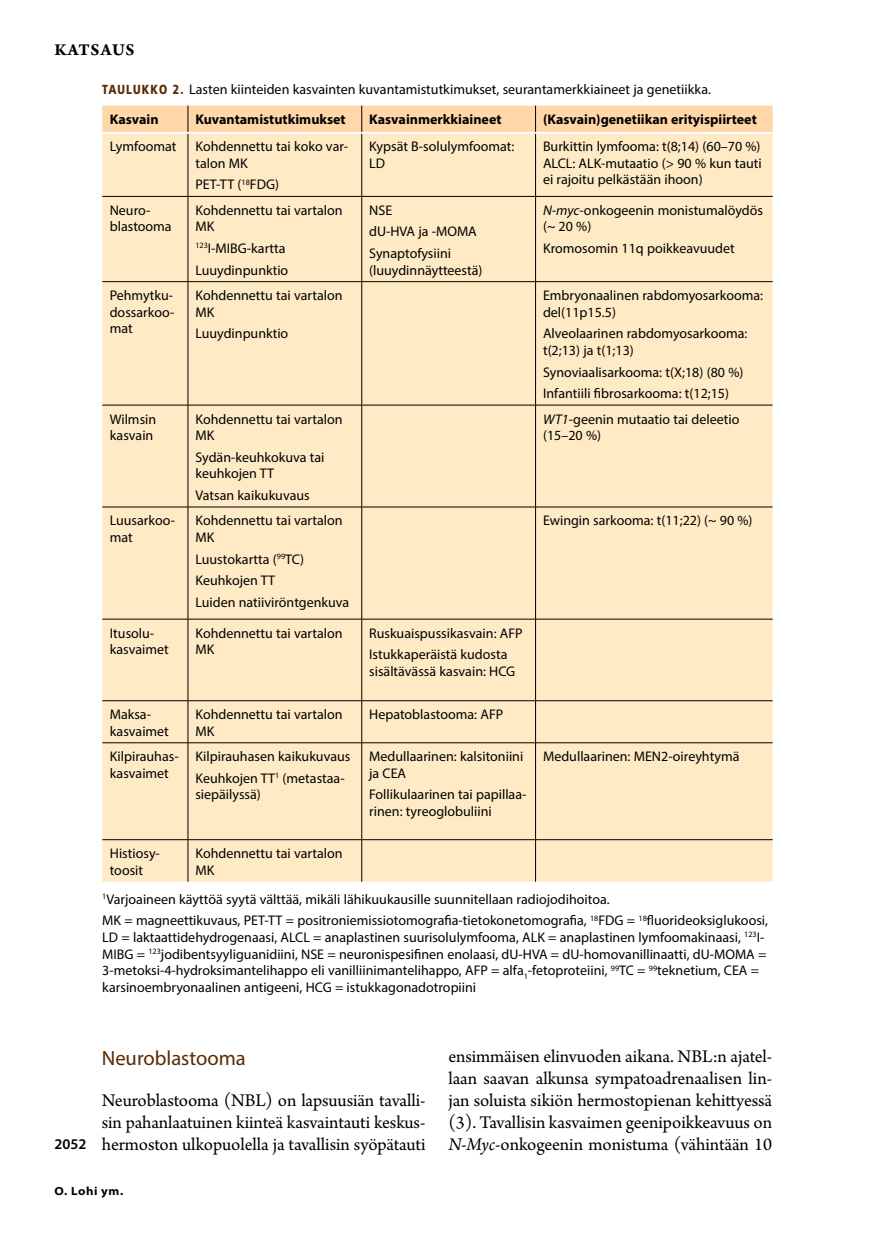
<style>
.page{position:relative;width:874px;height:1241px;background:#fff}
.page>*{position:absolute;margin:0;border:0;box-sizing:border-box;transform-origin:0 0}
.t1{font:20.65px "Myriad Pro";color:#5a2a00}
.t2{font:18.9px/21.9px "Arno Pro";letter-spacing:-.005em;color:#000;text-align:justify}
.t3{font:17.5px "Arno Pro Bold Sm Text";letter-spacing:.04em;color:#000}
.t4{font:600 14.88px "Myriad Pro";color:#000}
.t5{font:14px/16.6px "Myriad Pro";color:#000}
.t6{font:700 14px "Myriad Pro";color:#000}
.t7{font:700 semi-expanded 11.9px "Myriad Pro";letter-spacing:.05em;color:#000}
.s1{font-family:"Frutiger LT Std";font-weight:900;font-size:13.12px;color:#5a2a00}
.s2{font-weight:700}
.s3{font-style:italic}
</style>
<div class="page">
<div style="left:102px;top:134px;width:670px;height:747px;background:#ffeac6"></div>
<hr style="left:187px;top:134px;width:1px;height:62px;background:#000">
<hr style="left:361px;top:134px;width:1px;height:62px;background:#000">
<hr style="left:535px;top:134px;width:1px;height:62px;background:#000">
<hr style="left:102px;top:196px;width:86px;height:1px;background:#000">
<hr style="left:188px;top:196px;width:173px;height:1px;background:#000">
<hr style="left:187px;top:196px;width:1px;height:85px;background:#000">
<hr style="left:361px;top:196px;width:174px;height:1px;background:#000">
<hr style="left:361px;top:196px;width:1px;height:85px;background:#000">
<hr style="left:535px;top:196px;width:237px;height:1px;background:#000">
<hr style="left:535px;top:196px;width:1px;height:85px;background:#000">
<hr style="left:102px;top:281px;width:86px;height:1px;background:#000">
<hr style="left:188px;top:281px;width:173px;height:1px;background:#000">
<hr style="left:187px;top:282px;width:1px;height:123px;background:#000">
<hr style="left:361px;top:281px;width:174px;height:1px;background:#000">
<hr style="left:361px;top:282px;width:1px;height:123px;background:#000">
<hr style="left:535px;top:281px;width:237px;height:1px;background:#000">
<hr style="left:535px;top:282px;width:1px;height:123px;background:#000">
<hr style="left:102px;top:405px;width:86px;height:1px;background:#000">
<hr style="left:188px;top:405px;width:173px;height:1px;background:#000">
<hr style="left:187px;top:405px;width:1px;height:101px;background:#000">
<hr style="left:361px;top:405px;width:174px;height:1px;background:#000">
<hr style="left:361px;top:405px;width:1px;height:101px;background:#000">
<hr style="left:535px;top:405px;width:237px;height:1px;background:#000">
<hr style="left:535px;top:405px;width:1px;height:101px;background:#000">
<hr style="left:102px;top:506px;width:86px;height:1px;background:#000">
<hr style="left:188px;top:506px;width:173px;height:1px;background:#000">
<hr style="left:187px;top:507px;width:1px;height:112px;background:#000">
<hr style="left:361px;top:506px;width:174px;height:1px;background:#000">
<hr style="left:361px;top:507px;width:1px;height:112px;background:#000">
<hr style="left:535px;top:506px;width:237px;height:1px;background:#000">
<hr style="left:535px;top:507px;width:1px;height:112px;background:#000">
<hr style="left:102px;top:618px;width:86px;height:1px;background:#000">
<hr style="left:188px;top:618px;width:173px;height:1px;background:#000">
<hr style="left:187px;top:619px;width:1px;height:81px;background:#000">
<hr style="left:361px;top:618px;width:174px;height:1px;background:#000">
<hr style="left:361px;top:619px;width:1px;height:81px;background:#000">
<hr style="left:535px;top:618px;width:237px;height:1px;background:#000">
<hr style="left:535px;top:619px;width:1px;height:81px;background:#000">
<hr style="left:102px;top:700px;width:86px;height:1px;background:#000">
<hr style="left:188px;top:700px;width:173px;height:1px;background:#000">
<hr style="left:187px;top:700px;width:1px;height:42px;background:#000">
<hr style="left:361px;top:700px;width:174px;height:1px;background:#000">
<hr style="left:361px;top:700px;width:1px;height:42px;background:#000">
<hr style="left:535px;top:700px;width:237px;height:1px;background:#000">
<hr style="left:535px;top:700px;width:1px;height:42px;background:#000">
<hr style="left:102px;top:742px;width:86px;height:1px;background:#000">
<hr style="left:188px;top:742px;width:173px;height:1px;background:#000">
<hr style="left:187px;top:743px;width:1px;height:96px;background:#000">
<hr style="left:361px;top:742px;width:174px;height:1px;background:#000">
<hr style="left:361px;top:743px;width:1px;height:96px;background:#000">
<hr style="left:535px;top:742px;width:237px;height:1px;background:#000">
<hr style="left:535px;top:743px;width:1px;height:96px;background:#000">
<hr style="left:102px;top:839px;width:86px;height:1px;background:#000">
<hr style="left:188px;top:839px;width:173px;height:1px;background:#000">
<hr style="left:187px;top:839px;width:1px;height:42px;background:#000">
<hr style="left:361px;top:839px;width:174px;height:1px;background:#000">
<hr style="left:361px;top:839px;width:1px;height:42px;background:#000">
<hr style="left:535px;top:839px;width:237px;height:1px;background:#000">
<hr style="left:535px;top:839px;width:1px;height:42px;background:#000">
<div style="left:102px;top:106px;width:670px;height:26px;background:#ffd7a9"></div>
<p class="t3" style="left:55px;top:39px;width:81px">KATSAUS</p>
<p class="t5" style="left:110px;top:73px;width:602px;line-height:30.4px;text-indent:-7px"><span class="s1">TAULUKKO 2.</span> Lasten kiinteiden kasvainten kuvantamistutkimukset, seurantamerkkiaineet ja genetiikka.<br><span class="s2">Kasvain</span></p>
<p class="t6" style="left:195px;top:110px;width:152px">Kuvantamistutkimukset</p>
<p class="t6" style="left:369px;top:110px;width:134px">Kasvainmerkkiaineet</p>
<p class="t6" style="left:542px;top:110px;width:215px">(Kasvain)genetiikan erityispiirteet</p>
<p class="t5" style="left:110px;top:138px;width:68px">Lymfoomat</p>
<p class="t5" style="left:195px;top:138px;width:154px">Kohdennettu tai koko var&shy;talon MK</p>
<p class="t5" style="left:195px;top:176px;width:85px">PET-TT (<sup>18</sup>FDG)</p>
<p class="t5" style="left:110px;top:201px;width:63px">Neuro&shy;blastooma</p>
<p class="t5" style="left:195px;top:201px;width:149px">Kohdennettu tai vartalon<br>MK</p>
<p class="t5" style="left:195px;top:237px;width:94px;line-height:21.5px"><sup>123</sup>I-MIBG-kartta<br>Luuydinpunktio</p>
<p class="t5" style="left:110px;top:287px;width:66px;text-align:justify">Pehmytku&shy;dossarkoo&shy;mat</p>
<p class="t5" style="left:195px;top:287px;width:149px">Kohdennettu tai vartalon<br>MK</p>
<p class="t5" style="left:195px;top:325px;width:94px">Luuydinpunktio</p>
<p class="t5" style="left:110px;top:410px;width:48px">Wilmsin kasvain</p>
<p class="t5" style="left:195px;top:410px;width:149px">Kohdennettu tai vartalon<br>MK</p>
<p class="t5" style="left:195px;top:448px;width:130px">Sydän-keuhkokuva tai keuhkojen TT</p>
<p class="t5" style="left:195px;top:486px;width:116px">Vatsan kaikukuvaus</p>
<p class="t5" style="left:110px;top:512px;width:67px">Luusarkoo&shy;mat</p>
<p class="t5" style="left:195px;top:512px;width:149px">Kohdennettu tai vartalon<br>MK</p>
<p class="t5" style="left:195px;top:548px;width:155px;line-height:21.5px">Luustokartta (<sup>99</sup>TC)<br>Keuhkojen TT<br>Luiden natiiviröntgenkuva</p>
<p class="t5" style="left:369px;top:138px;width:147px">Kypsät B-solulymfoomat:<br>LD</p>
<p class="t5" style="left:542px;top:138px;width:220px;text-align:justify">Burkittin lymfooma: t(8;14) (60–70 %)<br>ALCL: ALK-mutaatio (&gt; 90 % kun tauti ei rajoitu pelkästään ihoon)</p>
<p class="t5" style="left:369px;top:199px;width:109px;line-height:21.5px">NSE<br>dU-HVA ja -MOMA<br>Synaptofysiini</p>
<p class="t5" style="left:369px;top:261px;width:115px">(luuydinnäytteestä)</p>
<p class="t5" style="left:542px;top:201px;width:221px"><span class="s3">N-myc</span>-onkogeenin monistumalöydös (~ 20 %)</p>
<p class="t5" style="left:542px;top:240px;width:193px">Kromosomin 11q poikkeavuudet</p>
<p class="t5" style="left:542px;top:287px;width:221px">Embryonaalinen rabdomyosarkooma: del(11p15.5)</p>
<p class="t5" style="left:542px;top:325px;width:206px">Alveolaarinen rabdomyosarkooma: t(2;13) ja t(1;13)</p>
<p class="t5" style="left:542px;top:361px;width:202px;line-height:21.5px">Synoviaalisarkooma: t(X;18) (80 %)<br>Infantiili fibrosarkooma: t(12;15)</p>
<p class="t5" style="left:542px;top:410px;width:198px"><span class="s3">WT1</span>-geenin mutaatio tai deleetio (15–20 %)</p>
<p class="t5" style="left:542px;top:512px;width:211px">Ewingin sarkooma: t(11;22) (~ 90 %)</p>
<p class="t5" style="left:110px;top:624px;width:61px">Itusolu&shy;kasvaimet</p>
<p class="t5" style="left:195px;top:624px;width:149px">Kohdennettu tai vartalon<br>MK</p>
<p class="t5" style="left:369px;top:621px;width:155px;line-height:21.5px">Ruskuaispussikasvain: AFP<br>Istukkaperäistä kudosta</p>
<p class="t5" style="left:369px;top:662px;width:147px">sisältävässä kasvain: HCG</p>
<p class="t5" style="left:110px;top:705px;width:61px">Maksa&shy;kasvaimet</p>
<p class="t5" style="left:195px;top:705px;width:149px">Kohdennettu tai vartalon<br>MK</p>
<p class="t5" style="left:369px;top:705px;width:135px">Hepatoblastooma: AFP</p>
<p class="t5" style="left:110px;top:747px;width:70px">Kilpirauhas&shy;kasvaimet</p>
<p class="t5" style="left:195px;top:745px;width:156px;line-height:21.5px">Kilpirauhasen kaikukuvaus<br>Keuhkojen TT<sup>1</sup> (metastaa-</p>
<p class="t5" style="left:195px;top:786px;width:67px">siepäilyssä)</p>
<p class="t5" style="left:369px;top:747px;width:155px">Medullaarinen: kalsitoniini ja CEA</p>
<p class="t5" style="left:369px;top:786px;width:159px">Follikulaarinen tai papillaa&shy;rinen: tyreoglobuliini</p>
<p class="t5" style="left:542px;top:747px;width:198px">Medullaarinen: MEN2-oireyhtymä</p>
<p class="t5" style="left:110px;top:844px;width:52px">Histiosy&shy;toosit</p>
<p class="t5" style="left:195px;top:844px;width:149px">Kohdennettu tai vartalon<br>MK</p>
<p class="t5" style="left:102px;top:887px;width:667px;line-height:21.5px"><sup>1</sup>Varjoaineen käyttöä syytä välttää, mikäli lähikuukausille suunnitellaan radiojodihoitoa.<br>MK = magneettikuvaus, PET-TT = positroniemissiotomografia-tietokonetomografia, <sup>18</sup>FDG = <sup>18</sup>fluorideoksiglukoosi,</p>
<p class="t5" style="left:102px;top:928px;width:665px">LD = laktaattidehydrogenaasi, ALCL = anaplastinen suurisolulymfooma, ALK = anaplastinen lymfoomakinaasi, <sup>123</sup>I-MIBG = <sup>123</sup>jodibentsyyliguanidiini, NSE = neuronispesifinen enolaasi, dU-HVA = dU-homovanillinaatti, dU-MOMA = 3-metoksi-4-hydroksimantelihappo eli vanilliinimantelihappo, AFP = alfa<sub>1</sub>-fetoproteiini, <sup>99</sup>TC = <sup>99</sup>teknetium, CEA = karsinoembryonaalinen antigeeni, HCG = istukkagonadotropiini</p>
<p class="t4" style="left:55px;top:1134px;width:33px">2052</p>
<h1 class="t1" style="left:102px;top:1045px;width:145px">Neuroblastooma</h1>
<h2 class="t2" style="left:102px;top:1090px;width:325px">Neuroblastooma (NBL) on lapsuusiän tavalli&shy;sin pahanlaatuinen kiinteä kasvaintauti keskus&shy;hermoston ulkopuolella ja tavallisin syöpätauti</h2>
<p class="t2" style="left:448px;top:1046px;width:325px">ensimmäisen elinvuoden aikana. NBL:n ajatel&shy;laan saavan alkunsa sympatoadrenaalisen lin&shy;jan soluista sikiön hermostopienan kehittyessä (3). Tavallisin kasvaimen geenipoikkeavuus on <span class="s3">N-Myc</span>-onkogeenin monistuma (vähintään 10</p>
<p class="t7" style="left:55px;top:1182px;width:70px">O. Lohi ym.</p>
</div>
